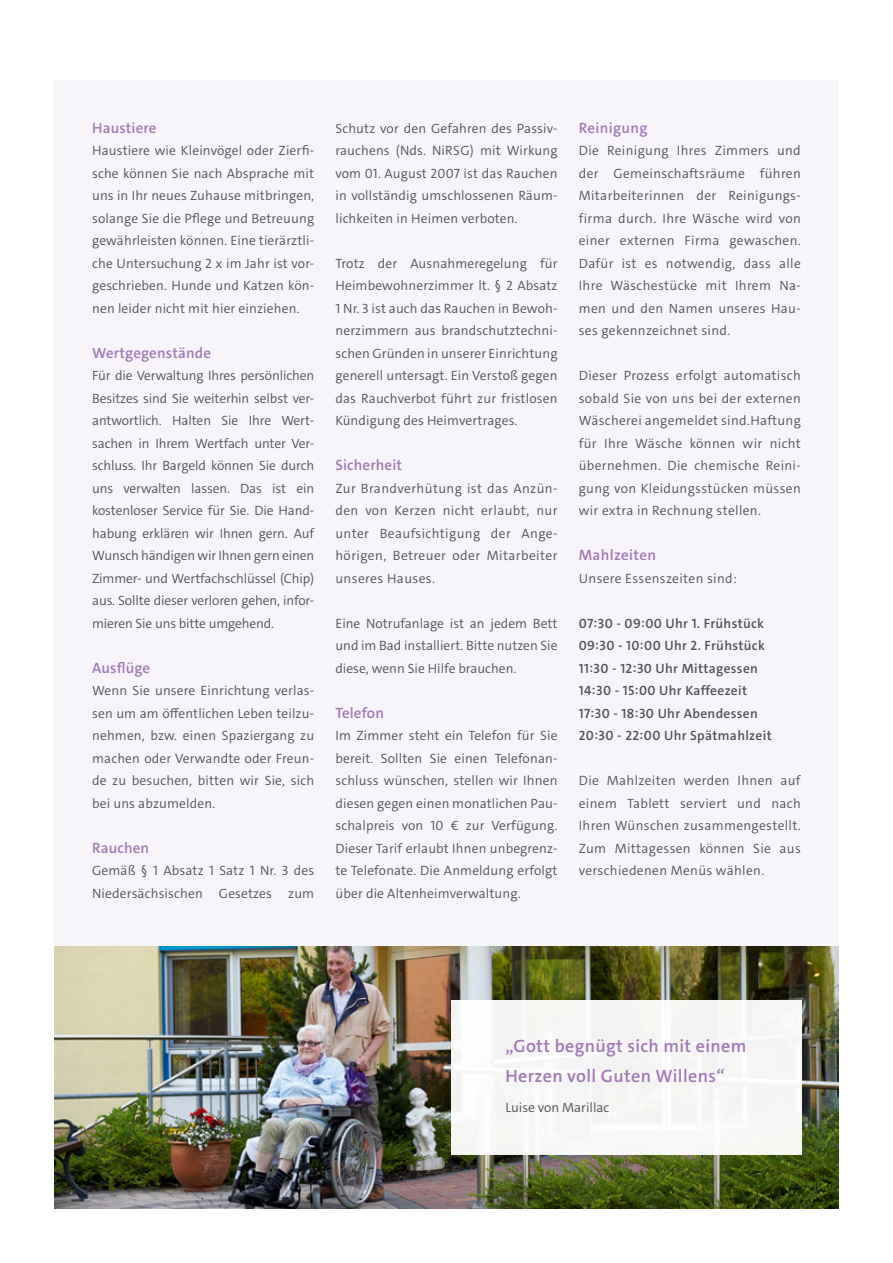
<style>
.page{position:relative;width:893px;height:1263px;background:#fff}
.page>*{position:absolute;margin:0;border:0;box-sizing:border-box;transform-origin:0 0}
.t1{font:600 18px/30px "The Sans";letter-spacing:.02em;color:#a179b4}
.t2{font:600 15px "The Sans";letter-spacing:.01em;color:#a179b4}
.t3{font:300 13.5px/22.5px "The Sans";letter-spacing:.01em;color:#4f5355;text-align:justify}
.t4{font:600 13.5px/22.5px "The Sans";letter-spacing:.025em;color:#4f5355}
</style>
<div class="page">
<div style="left:54px;top:81px;width:785px;height:994px;background:#f8f5fa"></div>
<img style="left:54px;top:946px;width:785px;height:263px">
<div style="left:451px;top:1000px;width:350px;height:155px;background:#f5f5f5"></div>
<p class="t2" style="left:92px;top:118px;width:66px">Haustiere</p>
<p class="t3" style="left:92px;top:140px;width:224px">Haustiere wie Kleinvögel oder Zierfi&shy;sche können Sie nach Absprache mit uns in Ihr neues Zuhause mitbringen, solange Sie die Pflege und Betreuung gewährleisten können. Eine tierärztli&shy;che Untersuchung 2 x im Jahr ist vor&shy;geschrieben. Hunde und Katzen kön&shy;nen leider nicht mit hier einziehen.</p>
<p class="t2" style="left:92px;top:343px;width:120px">Wertgegenstände</p>
<p class="t3" style="left:92px;top:365px;width:224px">Für die Verwaltung Ihres persönlichen Besitzes sind Sie weiterhin selbst ver&shy;antwortlich. Halten Sie Ihre Wert&shy;sachen in Ihrem Wertfach unter Ver&shy;schluss. Ihr Bargeld können Sie durch uns verwalten lassen. Das ist ein kostenloser Service für Sie. Die Hand&shy;habung erklären wir Ihnen gern. Auf Wunsch händigen wir Ihnen gern einen Zimmer- und Wertfachschlüssel (Chip) aus. Sollte dieser verloren gehen, infor&shy;mieren Sie uns bitte umgehend.</p>
<p class="t2" style="left:92px;top:658px;width:60px">Ausflüge</p>
<p class="t3" style="left:92px;top:680px;width:224px">Wenn Sie unsere Einrichtung verlas&shy;sen um am öffentlichen Leben teilzu&shy;nehmen, bzw. einen Spaziergang zu machen oder Verwandte oder Freun&shy;de zu besuchen, bitten wir Sie, sich bei uns abzumelden.</p>
<p class="t2" style="left:92px;top:838px;width:59px">Rauchen</p>
<p class="t3" style="left:92px;top:860px;width:224px">Gemäß § 1 Absatz 1 Satz 1 Nr. 3 des<br>Niedersächsischen Gesetzes zum</p>
<p class="t3" style="left:335px;top:117px;width:224px">Schutz vor den Gefahren des Passiv&shy;rauchens (Nds. NiRSG) mit Wirkung vom 01. August 2007 ist das Rauchen in vollständig umschlossenen Räum&shy;lichkeiten in Heimen verboten.</p>
<p class="t3" style="left:335px;top:252px;width:224px">Trotz der Ausnahmeregelung für Heimbewohnerzimmer lt. § 2 Absatz 1 Nr. 3 ist auch das Rauchen in Bewoh&shy;nerzimmern aus brandschutztechni&shy;schen Gründen in unserer Einrichtung generell untersagt. Ein Verstoß gegen das Rauchverbot führt zur fristlosen Kündigung des Heimvertrages.</p>
<p class="t2" style="left:335px;top:456px;width:68px">Sicherheit</p>
<p class="t3" style="left:335px;top:477px;width:224px">Zur Brandverhütung ist das Anzün&shy;den von Kerzen nicht erlaubt, nur unter Beaufsichtigung der Ange&shy;hörigen, Betreuer oder Mitarbeiter unseres Hauses.</p>
<p class="t3" style="left:335px;top:612px;width:224px">Eine Notrufanlage ist an jedem Bett und im Bad installiert. Bitte nutzen Sie diese, wenn Sie Hilfe brauchen.</p>
<p class="t2" style="left:335px;top:703px;width:50px">Telefon</p>
<p class="t3" style="left:335px;top:725px;width:224px">Im Zimmer steht ein Telefon für Sie bereit. Sollten Sie einen Telefonan&shy;schluss wünschen, stellen wir Ihnen diesen gegen einen monatlichen Pau&shy;schalpreis von 10 € zur Verfügung.<br>Dieser Tarif erlaubt Ihnen unbegrenz&shy;te Telefonate. Die Anmeldung erfolgt über die Altenheimverwaltung.</p>
<p class="t2" style="left:579px;top:118px;width:70px">Reinigung</p>
<p class="t3" style="left:579px;top:140px;width:224px">Die Reinigung Ihres Zimmers und der Gemeinschaftsräume führen Mitarbeiterinnen der Reinigungs&shy;firma durch. Ihre Wäsche wird von einer externen Firma gewaschen.<br>Dafür ist es notwendig, dass alle Ihre Wäschestücke mit Ihrem Na&shy;men und den Namen unseres Hau&shy;ses gekennzeichnet sind.</p>
<p class="t3" style="left:579px;top:365px;width:224px">Dieser Prozess erfolgt automatisch sobald Sie von uns bei der externen Wäscherei angemeldet sind.Haftung für Ihre Wäsche können wir nicht übernehmen. Die chemische Reini&shy;gung von Kleidungsstücken müssen wir extra in Rechnung stellen.</p>
<p class="t2" style="left:579px;top:546px;width:79px">Mahlzeiten</p>
<p class="t3" style="left:579px;top:567px;width:160px">Unsere Essenszeiten sind:</p>
<p class="t4" style="left:579px;top:612px;width:194px">07:30 - 09:00 Uhr 1. Frühstück<br>09:30 - 10:00 Uhr 2. Frühstück<br>11:30 - 12:30 Uhr Mittagessen<br>14:30 - 15:00 Uhr Kaffeezeit<br>17:30 - 18:30 Uhr Abendessen<br>20:30 - 22:00 Uhr Spätmahlzeit</p>
<p class="t3" style="left:579px;top:770px;width:224px">Die Mahlzeiten werden Ihnen auf einem Tablett serviert und nach Ihren Wünschen zusammengestellt.<br>Zum Mittagessen können Sie aus verschiedenen Menüs wählen.</p>
<h1 class="t1" style="left:505px;top:1031px;width:243px">„Gott begnügt sich mit einem<br>Herzen voll Guten Willens“</h1>
<p class="t3" style="left:505px;top:1096px;width:105px">Luise von Marillac</p>
</div>
